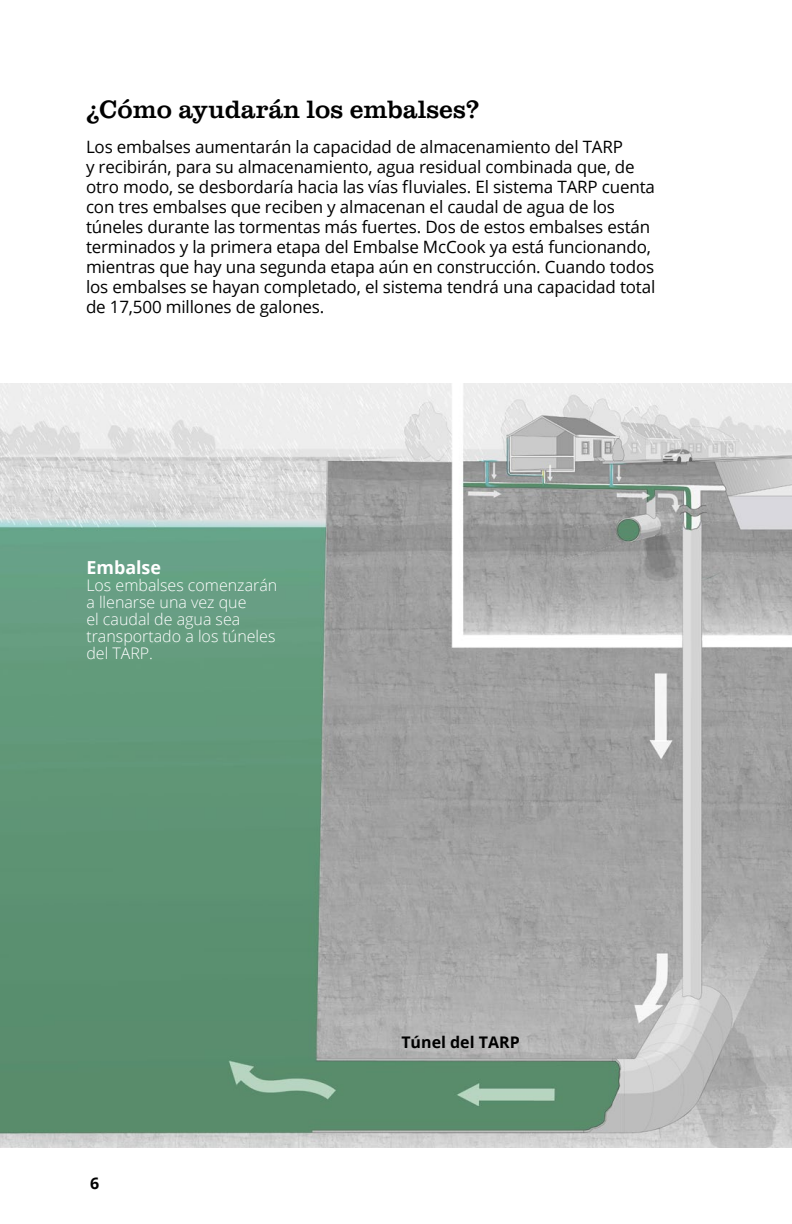
<style>
.page{position:relative;width:792px;height:1224px;background:#fff}
.page>*{position:absolute;margin:0;border:0;box-sizing:border-box;transform-origin:0 0}
.A_Head{font:26px "Clarendon URW";color:#000}
.t1{font:700 18px "Open Sans";color:#fff}
.t2{font:17px/20px "Open Sans";letter-spacing:-.01em;color:#000}
.t3{font:300 16px/17px "Open Sans";color:#fff}
.t4{font:700 16px "Open Sans";color:#000}
</style>
<div class="page">
<img style="left:0;top:383px;width:792px;height:764px">
<p class="A_Head" style="left:86px;top:90px;width:394px">¿Cómo ayudarán los embalses?</p>
<p class="t2" style="left:86px;top:136px;width:571px">Los embalses aumentarán la capacidad de almacenamiento del TARP<br>y recibirán, para su almacenamiento, agua residual combinada que, de otro modo, se desbordaría hacia las vías fluviales. El sistema TARP cuenta con tres embalses que reciben y almacenan el caudal de agua de los túneles durante las tormentas más fuertes. Dos de estos embalses están terminados y la primera etapa del Embalse McCook ya está funcionando, mientras que hay una segunda etapa aún en construcción. Cuando todos los embalses se hayan completado, el sistema tendrá una capacidad total de 17,500 millones de galones.</p>
<p class="t1" style="left:86px;top:555px;width:76px">Embalse</p>
<p class="t3" style="left:86px;top:577px;width:192px">Los embalses comenzarán a llenarse una vez que<br>el caudal de agua sea transportado a los túneles del TARP.</p>
<p class="t4" style="left:90px;top:1172px;width:11px">6</p>
<p class="t4" style="left:401px;top:1031px;width:120px">Túnel del TARP</p>
</div>
